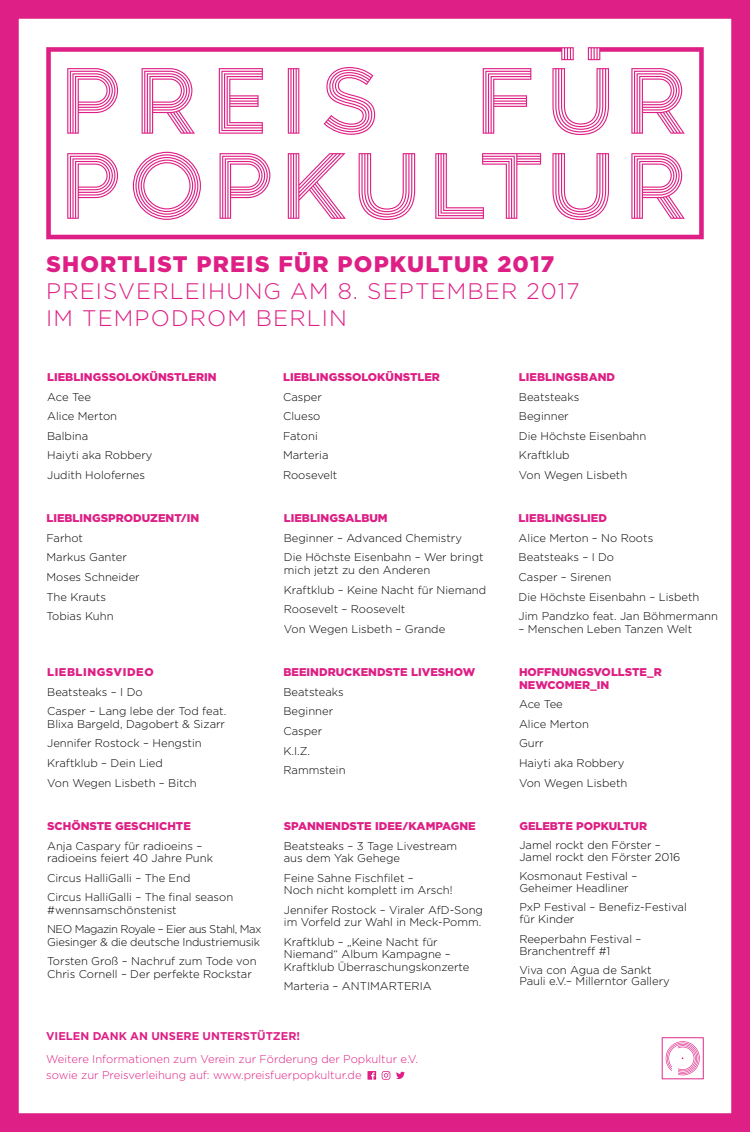
<style>
.page{position:relative;width:750px;height:1132px;background:#fff}
.page>*{position:absolute;margin:0;border:0;box-sizing:border-box;transform-origin:0 0}
.t1{font:300 22.5px/27px "Gotham";letter-spacing:.05em;color:#de1f85}
.t2{font:900 22.5px "Gotham";letter-spacing:.05em;color:#de1f85}
.t3{font:300 11.25px/19.6px "Gotham";color:#000}
.t4{font:900 11.25px/12.5px "Gotham";color:#de1f85}
.t5{font:300 11.25px/15.4px "Gotham";color:#de1f85}
.t6{font:300 11.25px/19.6px "Gotham";letter-spacing:-.02em;color:#000}
.t7{font:300 11.25px/19.6px "Gotham";letter-spacing:-.04em;color:#000}
.t8{font:700 11.25px "Gotham";color:#de1f85}
.t9{font:900 11.25px "Gotham";letter-spacing:.05em;color:#de1f85}
</style>
<div class="page">
<div style="left:0;top:0;width:750px;height:1132px;border:19px solid #de1f85"></div>
<svg style="left:46px;top:47px;width:658px;height:192px"></svg>
<svg style="left:552px;top:68px;width:57px;height:67px"></svg>
<svg style="left:133px;top:152px;width:68px;height:68px"></svg>
<svg style="left:662px;top:1037px;width:42px;height:42px"></svg>
<svg style="left:396px;top:1072px;width:9px;height:7px"></svg>
<svg style="left:382px;top:1071px;width:8px;height:9px"></svg>
<svg style="left:367px;top:1071px;width:9px;height:9px"></svg>
<h1 class="t2" style="left:46px;top:251px;width:510px">SHORTLIST PREIS FÜR POPKULTUR 2017</h1>
<h1 class="t1" style="left:46px;top:277px;width:535px">PREISVERLEIHUNG AM 8. SEPTEMBER 2017<br>IM TEMPODROM BERLIN</h1>
<p class="t4" style="left:47px;top:370px;width:171px">LIEBLINGSSOLOKÜNSTLERIN</p>
<p class="t3" style="left:47px;top:387px;width:107px">Ace Tee<br>Alice Merton<br>Balbina<br>Haiyti aka Robbery<br>Judith Holofernes</p>
<p class="t4" style="left:46px;top:512px;width:154px">LIEBLINGSPRODUZENT/IN</p>
<p class="t3" style="left:46px;top:528px;width:95px">Farhot<br>Markus Ganter<br>Moses Schneider<br>The Krauts<br>Tobias Kuhn</p>
<p class="t9" style="left:47px;top:666px;width:108px">LIEBLINGSVIDEO</p>
<p class="t3" style="left:47px;top:682px;width:181px">Beatsteaks – I Do<br>Casper – Lang lebe der Tod feat.</p>
<p class="t3" style="left:47px;top:714px;width:179px">Blixa Bargeld, Dagobert &amp; Sizarr<br>Jennifer Rostock – Hengstin<br>Kraftklub – Dein Lied<br>Von Wegen Lisbeth – Bitch</p>
<p class="t4" style="left:47px;top:819px;width:145px">SCHÖNSTE GESCHICHTE</p>
<p class="t3" style="left:47px;top:839px;width:167px;line-height:12.5px">Anja Caspary für radioeins – radioeins feiert 40 Jahre Punk</p>
<p class="t3" style="left:47px;top:868px;width:188px">Circus HalliGalli – The End<br>Circus HalliGalli – The final season</p>
<p class="t7" style="left:47px;top:900px;width:216px">#wennsamschönstenist<br>NEO Magazin Royale – Eier aus Stahl, Max</p>
<p class="t6" style="left:47px;top:932px;width:214px">Giesinger &amp; die deutsche Industriemusik<br>Torsten Groß – Nachruf zum Tode von</p>
<p class="t3" style="left:47px;top:964px;width:206px">Chris Cornell – Der perfekte Rockstar</p>
<p class="t4" style="left:283px;top:370px;width:158px">LIEBLINGSSOLOKÜNSTLER</p>
<p class="t3" style="left:283px;top:387px;width:56px">Casper<br>Clueso<br>Fatoni<br>Marteria<br>Roosevelt</p>
<p class="t4" style="left:284px;top:512px;width:105px">LIEBLINGSALBUM</p>
<p class="t3" style="left:284px;top:528px;width:201px">Beginner – Advanced Chemistry<br>Die Höchste Eisenbahn – Wer bringt</p>
<p class="t3" style="left:284px;top:560px;width:204px">mich jetzt zu den Anderen<br>Kraftklub – Keine Nacht für Niemand<br>Roosevelt – Roosevelt<br>Von Wegen Lisbeth – Grande</p>
<p class="t4" style="left:284px;top:666px;width:193px">BEEINDRUCKENDSTE LIVESHOW</p>
<p class="t3" style="left:284px;top:682px;width:64px">Beatsteaks<br>Beginner<br>Casper<br>K.I.Z.<br>Rammstein</p>
<p class="t4" style="left:284px;top:819px;width:193px">SPANNENDSTE IDEE/KAMPAGNE</p>
<p class="t3" style="left:284px;top:839px;width:175px;line-height:12.5px">Beatsteaks – 3 Tage Livestream aus dem Yak Gehege</p>
<p class="t3" style="left:284px;top:871px;width:170px;line-height:12.5px">Feine Sahne Fischfilet –<br>Noch nicht komplett im Arsch!</p>
<p class="t3" style="left:284px;top:903px;width:201px;line-height:12.5px">Jennifer Rostock – Viraler AfD-Song im Vorfeld zur Wahl in Meck-Pomm.</p>
<p class="t3" style="left:284px;top:935px;width:187px;line-height:12.5px">Kraftklub – „Keine Nacht für<br>Niemand“ Album Kampagne –<br>Kraftklub Überraschungskonzerte</p>
<p class="t3" style="left:284px;top:976px;width:149px">Marteria – ANTIMARTERIA</p>
<p class="t8" style="left:46px;top:1029px;width:256px">VIELEN DANK AN UNSERE UNTERSTÜTZER!</p>
<p class="t5" style="left:46px;top:1051px;width:373px">Weitere Informationen zum Verein zur Förderung der Popkultur e.V. sowie zur Preisverleihung auf: www.preisfuerpopkultur.de</p>
<p class="t4" style="left:519px;top:370px;width:98px">LIEBLINGSBAND</p>
<p class="t3" style="left:519px;top:387px;width:129px">Beatsteaks<br>Beginner<br>Die Höchste Eisenbahn<br>Kraftklub<br>Von Wegen Lisbeth</p>
<p class="t4" style="left:519px;top:512px;width:90px">LIEBLINGSLIED</p>
<p class="t3" style="left:519px;top:528px;width:201px">Alice Merton – No Roots<br>Beatsteaks – I Do<br>Casper – Sirenen<br>Die Höchste Eisenbahn – Lisbeth<br>Jim Pandzko feat. Jan Böhmermann</p>
<p class="t3" style="left:519px;top:619px;width:175px">– Menschen Leben Tanzen Welt</p>
<p class="t4" style="left:519px;top:666px;width:144px">HOFFNUNGSVOLLSTE_R<br>NEWCOMER_IN</p>
<p class="t3" style="left:519px;top:694px;width:110px">Ace Tee<br>Alice Merton<br>Gurr<br>Haiyti aka Robbery<br>Von Wegen Lisbeth</p>
<p class="t4" style="left:519px;top:819px;width:129px">GELEBTE POPKULTUR</p>
<p class="t3" style="left:519px;top:839px;width:163px;line-height:11.9px">Jamel rockt den Förster –<br>Jamel rockt den Förster 2016</p>
<p class="t3" style="left:519px;top:870px;width:119px;line-height:11.9px">Kosmonaut Festival –<br>Geheimer Headliner</p>
<p class="t3" style="left:519px;top:901px;width:169px;line-height:11.9px">PxP Festival – Benefiz-Festival für Kinder</p>
<p class="t3" style="left:519px;top:933px;width:124px;line-height:11.9px">Reeperbahn Festival –<br>Branchentreff #1</p>
<p class="t3" style="left:519px;top:963px;width:152px;line-height:11.9px">Viva con Agua de Sankt<br>Pauli e.V.– Millerntor Gallery</p>
</div>
